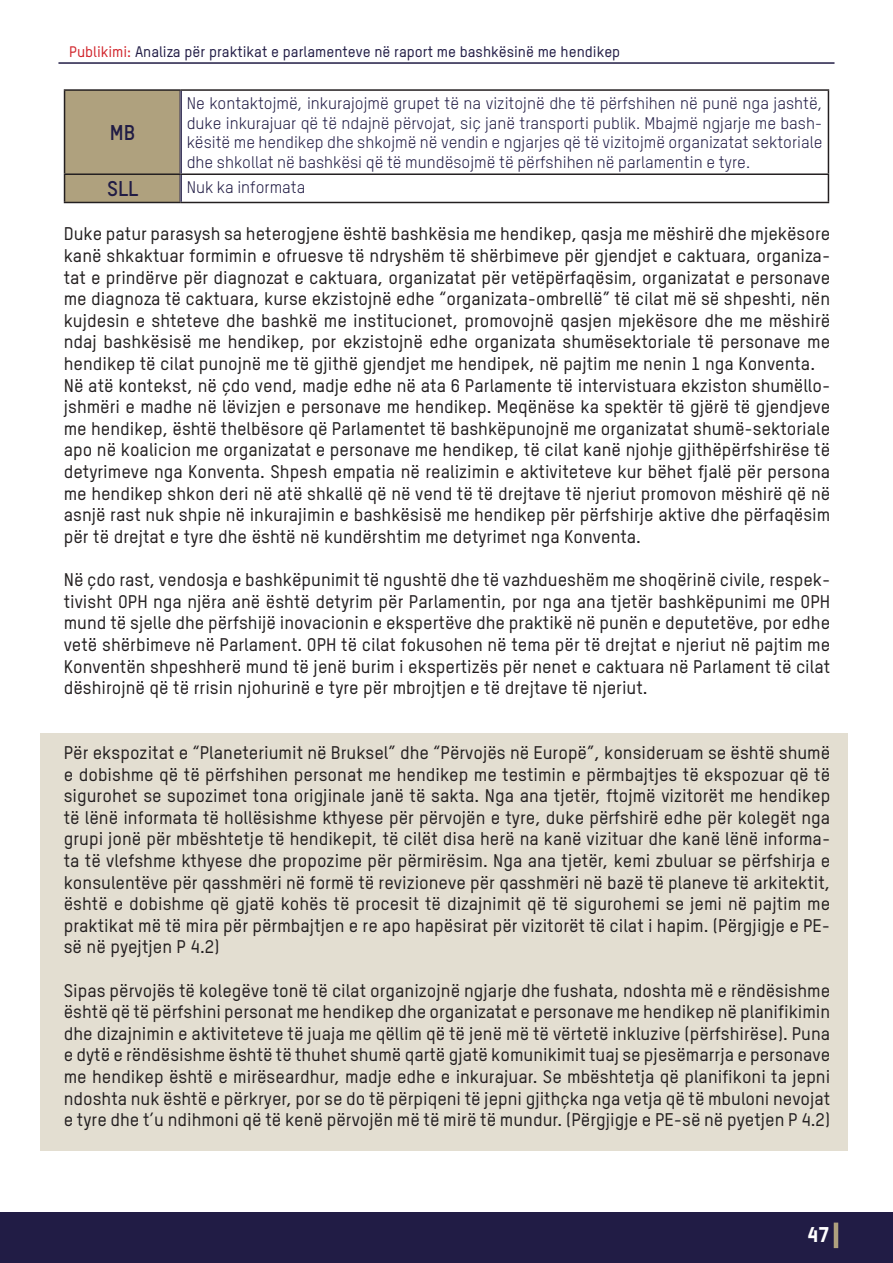
<style>
.page{position:relative;width:893px;height:1263px;background:#fff}
.page>*{position:absolute;margin:0;border:0;box-sizing:border-box;transform-origin:0 0}
.t1{font:700 21px "Oxfam TSTARPRO";color:#211c45}
.t2{font:21px "Oxfam TSTARPRO Headline";color:#fff}
.t3{font:500 18px/21.6px "Oxfam TSTARPRO";color:#231f20;text-align:justify}
.t4{font:16.5px/19.8px "Oxfam TSTARPRO";color:#211c45;text-align:justify}
.t5{font:500 15px "Oxfam TSTARPRO";color:#211c45}
.s1{color:#d1232a}
</style>
<div class="page">
<hr style="left:58px;top:62px;width:776px;height:2px;background:#211c45">
<div style="left:0;top:1212px;width:893px;height:51px;background:#211c45"></div>
<hr style="left:834px;top:1222px;width:4px;height:26px;background:#afa17e">
<div style="left:40px;top:733px;width:808px;height:418px;background:#e3ded1"></div>
<hr style="left:64px;top:89px;width:117px;height:2px;background:#231f20">
<hr style="left:181px;top:89px;width:648px;height:2px;background:#231f20">
<hr style="left:828px;top:91px;width:1px;height:82px;background:#231f20">
<hr style="left:181px;top:173px;width:648px;height:2px;background:#231f20">
<svg style="left:828px;top:175px;width:1px;height:27px"></svg>
<hr style="left:64px;top:202px;width:117px;height:1px;background:#231f20">
<hr style="left:181px;top:202px;width:648px;height:1px;background:#231f20">
<svg style="left:64px;top:90px;width:118px;height:112px;background:#a89a7a"></svg>
<p class="t5" style="left:69px;top:42px;width:553px"><span class="s1">Publikimi:</span> Analiza për praktikat e parlamenteve në raport me bashkësinë me hendikep</p>
<p class="t1" style="left:110px;top:120px;width:27px">MB</p>
<p class="t4" style="left:187px;top:93px;width:637px">Ne kontaktojmë, inkurajojmë grupet të na vizitojnë dhe të përfshihen në punë nga jashtë, duke inkurajuar që të ndajnë përvojat, siç janë transporti publik. Mbajmë ngjarje me bash&shy;kësitë me hendikep dhe shkojmë në vendin e ngjarjes që të vizitojmë organizatat sektoriale dhe shkollat në bashkësi që të mundësojmë të përfshihen në parlamentin e tyre.</p>
<p class="t1" style="left:107px;top:176px;width:33px">SLL</p>
<p class="t4" style="left:187px;top:177px;width:120px">Nuk ka informata</p>
<p class="t3" style="left:64px;top:223px;width:768px">Duke patur parasysh sa heterogjene është bashkësia me hendikep, qasja me mëshirë dhe mjekësore kanë shkaktuar formimin e ofruesve të ndryshëm të shërbimeve për gjendjet e caktuara, organiza&shy;tat e prindërve për diagnozat e caktuara, organizatat për vetëpërfaqësim, organizatat e personave me diagnoza të caktuara, kurse ekzistojnë edhe “organizata-ombrellë” të cilat më së shpeshti, nën kujdesin e shteteve dhe bashkë me institucionet, promovojnë qasjen mjekësore dhe me mëshirë ndaj bashkësisë me hendikep, por ekzistojnë edhe organizata shumësektoriale të personave me hendikep të cilat punojnë me të gjithë gjendjet me hendipek, në pajtim me nenin 1 nga Konventa.</p>
<p class="t3" style="left:64px;top:374px;width:768px">Në atë kontekst, në çdo vend, madje edhe në ata 6 Parlamente të intervistuara ekziston shumëllo&shy;jshmëri e madhe në lëvizjen e personave me hendikep. Meqënëse ka spektër të gjërë të gjendjeve me hendikep, është thelbësore që Parlamentet të bashkëpunojnë me organizatat shumë-sektoriale apo në koalicion me organizatat e personave me hendikep, të cilat kanë njohje gjithëpërfshirëse të detyrimeve nga Konventa. Shpesh empatia në realizimin e aktiviteteve kur bëhet fjalë për persona me hendikep shkon deri në atë shkallë që në vend të të drejtave të njeriut promovon mëshirë që në asnjë rast nuk shpie në inkurajimin e bashkësisë me hendikep për përfshirje aktive dhe përfaqësim për të drejtat e tyre dhe është në kundërshtim me detyrimet nga Konventa.</p>
<p class="t3" style="left:64px;top:569px;width:768px">Në çdo rast, vendosja e bashkëpunimit të ngushtë dhe të vazhdueshëm me shoqërinë civile, respek&shy;tivisht OPH nga njëra anë është detyrim për Parlamentin, por nga ana tjetër bashkëpunimi me OPH mund të sjelle dhe përfshijë inovacionin e ekspertëve dhe praktikë në punën e deputetëve, por edhe vetë shërbimeve në Parlament. OPH të cilat fokusohen në tema për të drejtat e njeriut në pajtim me Konventën shpeshherë mund të jenë burim i ekspertizës për nenet e caktuara në Parlament të cilat dëshirojnë që të rrisin njohurinë e tyre për mbrojtjen e të drejtave të njeriut.</p>
<p class="t3" style="left:64px;top:741px;width:768px">Për ekspozitat e “Planeteriumit në Bruksel” dhe “Përvojës në Europë”, konsideruam se është shumë e dobishme që të përfshihen personat me hendikep me testimin e përmbajtjes të ekspozuar që të sigurohet se supozimet tona origjinale janë të sakta. Nga ana tjetër, ftojmë vizitorët me hendikep të lënë informata të hollësishme kthyese për përvojën e tyre, duke përfshirë edhe për kolegët nga grupi jonë për mbështetje të hendikepit, të cilët disa herë na kanë vizituar dhe kanë lënë informa&shy;ta të vlefshme kthyese dhe propozime për përmirësim. Nga ana tjetër, kemi zbuluar se përfshirja e konsulentëve për qasshmëri në formë të revizioneve për qasshmëri në bazë të planeve të arkitektit, është e dobishme që gjatë kohës të procesit të dizajnimit që të sigurohemi se jemi në pajtim me praktikat më të mira për përmbajtjen e re apo hapësirat për vizitorët të cilat i hapim. (Përgjigje e PE&shy;së në pyejtjen P 4.2)</p>
<p class="t3" style="left:64px;top:979px;width:768px">Sipas përvojës të kolegëve tonë të cilat organizojnë ngjarje dhe fushata, ndoshta më e rëndësishme është që të përfshini personat me hendikep dhe organizatat e personave me hendikep në planifikimin dhe dizajnimin e aktiviteteve të juaja me qëllim që të jenë më të vërtetë inkluzive (përfshirëse). Puna e dytë e rëndësishme është të thuhet shumë qartë gjatë komunikimit tuaj se pjesëmarrja e personave me hendikep është e mirëseardhur, madje edhe e inkurajuar. Se mbështetja që planifikoni ta jepni ndoshta nuk është e përkryer, por se do të përpiqeni të jepni gjithçka nga vetja që të mbuloni nevojat e tyre dhe t’u ndihmoni që të kenë përvojën më të mirë të mundur. (Përgjigje e PE-së në pyetjen P 4.2)</p>
<p class="t2" style="left:807px;top:1221px;width:24px">47</p>
</div>
